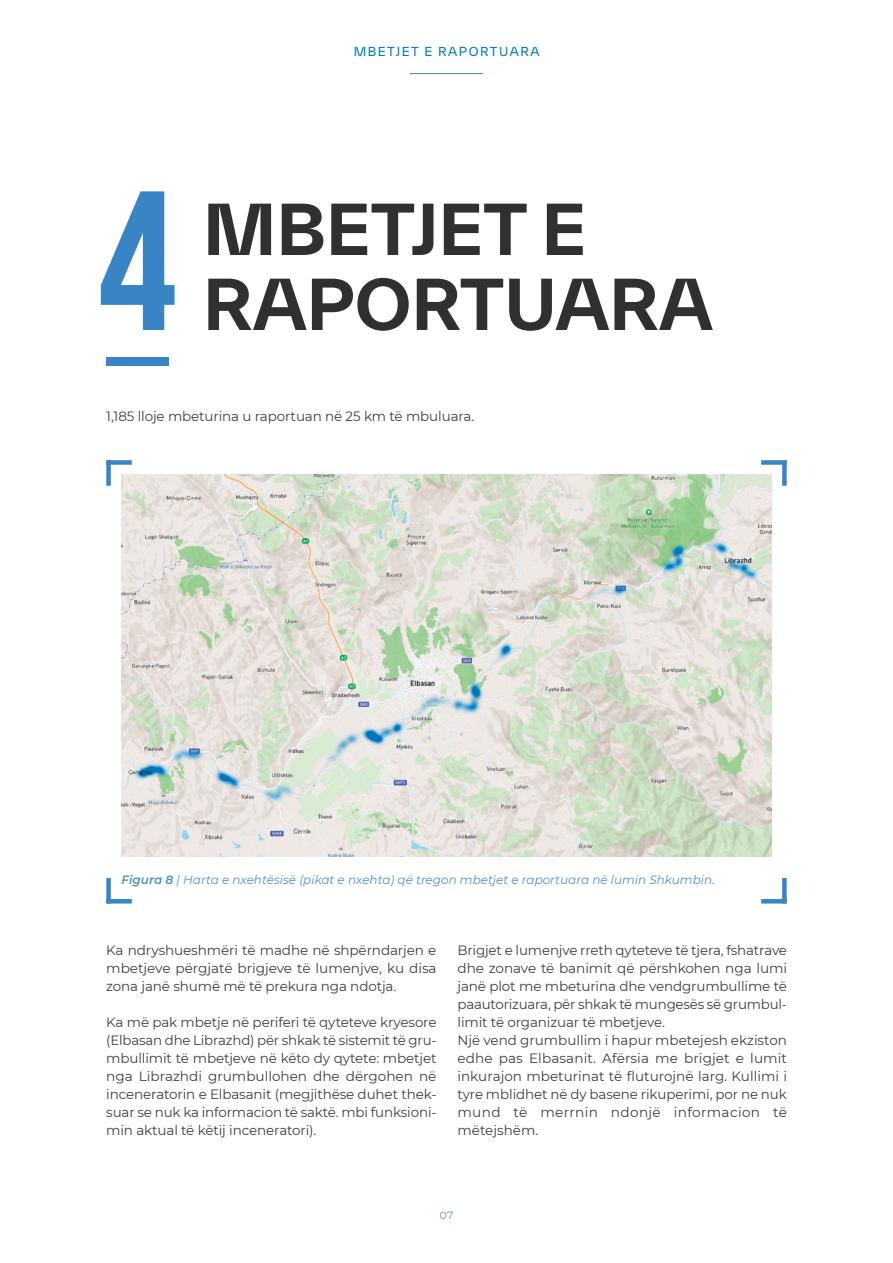
<style>
.page{position:relative;width:893px;height:1263px;background:#fff}
.page>*{position:absolute;margin:0;border:0;box-sizing:border-box;transform-origin:0 0}
.t1{font:700 198px "Bebas Neue";color:#3984c5}
.t2{font:700 67.5px/75px "TWK Everett";color:#312f30}
.t3{font:13.5px/18px "Montserrat";letter-spacing:-.01em;color:#3e3e3f;text-align:justify}
.t4{font:italic 12px "Montserrat";color:#508dca}
.t5{font:12px "TWK Everett";letter-spacing:.125em;color:#007ac0}
.t6{font:10.5px "Montserrat";color:#508dca}
.t7{font:5.25px "Montserrat";color:#231f20}
.s1{font-weight:600}
</style>
<div class="page">
<div style="left:106px;top:357px;width:63px;height:8px;background:#3984c5"></div>
<hr style="left:410px;top:73px;width:73px;height:1px;background:#3984c5">
<div style="left:761px;top:460px;width:26px;height:5px;background:#3984c5"></div>
<div style="left:782px;top:460px;width:5px;height:26px;background:#3984c5"></div>
<div style="left:106px;top:460px;width:26px;height:5px;background:#3984c5"></div>
<div style="left:106px;top:460px;width:5px;height:26px;background:#3984c5"></div>
<hr style="left:106px;top:899px;width:26px;height:4px;background:#3984c5">
<div style="left:106px;top:878px;width:5px;height:25px;background:#3984c5"></div>
<hr style="left:761px;top:899px;width:26px;height:4px;background:#3984c5">
<div style="left:782px;top:878px;width:5px;height:25px;background:#3984c5"></div>
<img style="left:122px;top:475px;width:649px;height:381px">
<p class="t5" style="left:354px;top:43px;width:187px">MBETJET E RAPORTUARA</p>
<h1 class="t1" style="left:98px;top:153px;width:80px">4</h1>
<h2 class="t2" style="left:203px;top:191px;width:511px">MBETJET E<br>RAPORTUARA</h2>
<p class="t3" style="left:106px;top:407px;width:370px">1,185 lloje mbeturina u raportuan në 25 km të mbuluara.</p>
<p class="t7" style="left:129px;top:769px;width:25px">Çengelaj</p>
<p class="t4" style="left:122px;top:871px;width:595px"><span class="s1">Figura 8</span> | Harta e nxehtësisë (pikat e nxehta) që tregon mbetjet e raportuara në lumin Shkumbin.</p>
<p class="t3" style="left:106px;top:941px;width:332px">Ka ndryshueshmëri të madhe në shpërndarjen e mbetjeve përgjatë brigjeve të lumenjve, ku disa zona janë shumë më të prekura nga ndotja.</p>
<p class="t3" style="left:106px;top:1013px;width:332px">Ka më pak mbetje në periferi të qyteteve kryesore (Elbasan dhe Librazhd) për shkak të sistemit të gru&shy;mbullimit të mbetjeve në këto dy qytete: mbetjet nga Librazhdi grumbullohen dhe dërgohen në inceneratorin e Elbasanit (megjithëse duhet thek&shy;suar se nuk ka informacion të saktë. mbi funksioni&shy;min aktual të këtij inceneratori).</p>
<p class="t3" style="left:457px;top:941px;width:331px;text-align:left">Brigjet e lumenjve rreth qyteteve të tjera, fshatrave dhe zonave të banimit që përshkohen nga lumi janë plot me mbeturina dhe vendgrumbullime të paautorizuara, për shkak të mungesës së grumbul&shy;limit të organizuar të mbetjeve.<br>Një vend grumbullim i hapur mbetejesh ekziston edhe pas Elbasanit. Afërsia me brigjet e lumit inkurajon mbeturinat të fluturojnë larg. Kullimi i tyre mblidhet në dy basene rikuperimi, por ne nuk mund të merrnin ndonjë informacion të mëtejshëm.</p>
<p class="t6" style="left:440px;top:1208px;width:15px">07</p>
</div>
